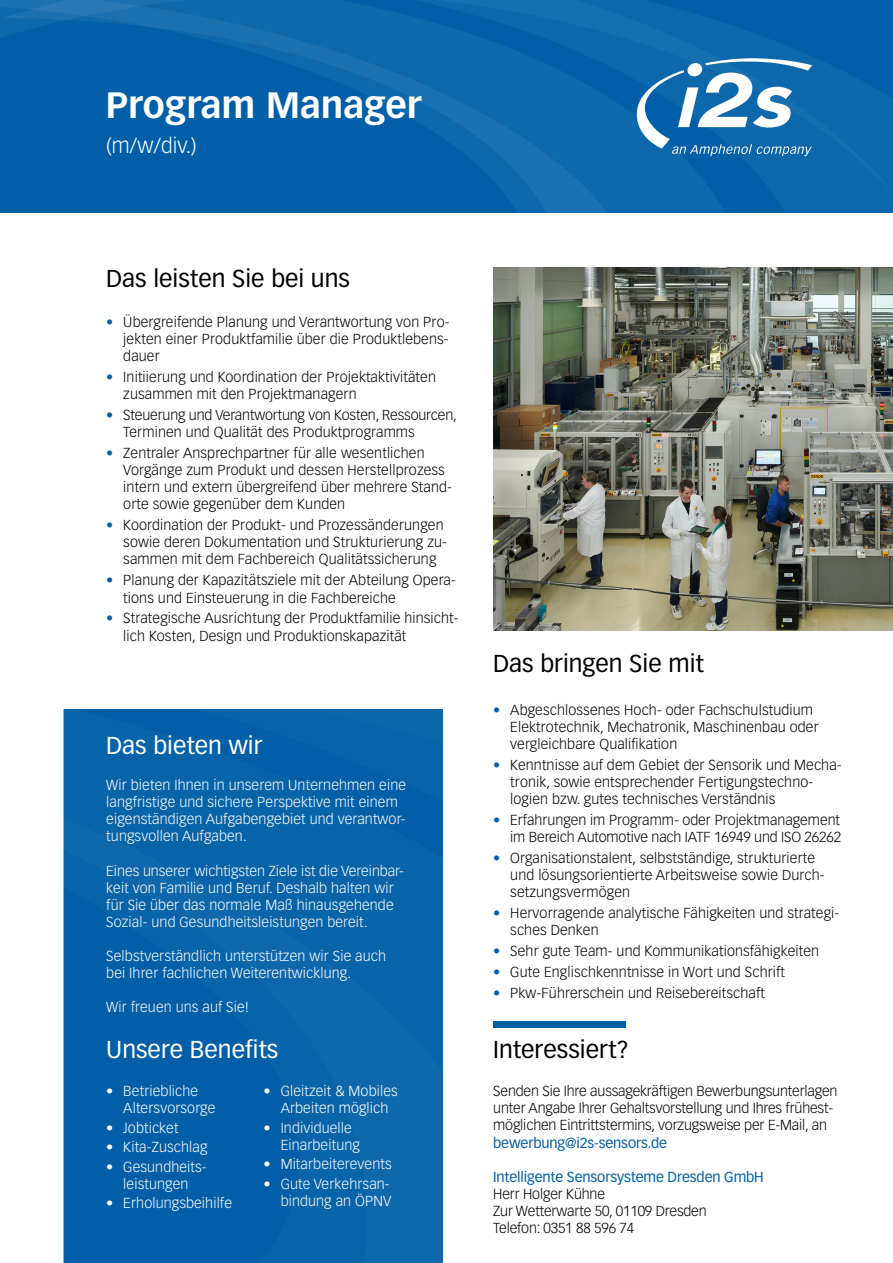
<style>
.page{position:relative;width:893px;height:1263px;background:#fff}
.page>*{position:absolute;margin:0;border:0;box-sizing:border-box;transform-origin:0 0}
.t1{font:700 36px "Vectora LT Pro";color:#fff}
.t2{font:24px "Vectora LT Pro";color:#000}
.t3{font:24px "Vectora LT Pro";color:#fff}
.t4{font:300 21px "Vectora LT Pro";color:#fff}
.t5{font:300 14.25px/17.1px "Vectora LT Pro";letter-spacing:.01em;color:#000}
.t6{font:300 14.25px/17.1px "Vectora LT Pro";letter-spacing:.01em;color:#fff}
.t7{font:300 14.25px/17.1px "Vectora LT Pro";letter-spacing:-.01em;color:#000}
.t8{font:14.25px "Vectora LT Pro";letter-spacing:-.01em;color:#005ea5}
.s1{color:#005ea5}
</style>
<div class="page">
<img style="left:0;top:0;width:893px;height:213px">
<svg style="left:637px;top:58px;width:175px;height:98px"></svg>
<div style="left:64px;top:709px;width:378px;height:554px;background:#0864a9"></div>
<div style="left:493px;top:1021px;width:132px;height:7px;background:#005ea5"></div>
<img style="left:493px;top:268px;width:400px;height:363px">
<h1 class="t1" style="left:106px;top:84px;width:317px">Program Manager</h1>
<h3 class="t4" style="left:106px;top:133px;width:92px">(m/w/div.)</h3>
<h2 class="t2" style="left:106px;top:264px;width:245px">Das leisten Sie bei uns</h2>
<p class="t5" style="left:123px;top:313px;width:328px;text-align:justify;text-indent:-17px"><span class="s1">•</span> Übergreifende Planung und Verantwortung von Pro&shy;jekten einer Produktfamilie über die Produktlebens&shy;dauer</p>
<p class="t5" style="left:123px;top:368px;width:314px;text-indent:-17px"><span class="s1">•</span> Initiierung und Koordination der Projektaktivitäten zusammen mit den Projektmanagern</p>
<p class="t7" style="left:123px;top:406px;width:335px;text-indent:-17px"><span class="s1">•</span> Steuerung und Verantwortung von Kosten, Ressourcen,<br>Terminen und Qualität des Produktprogramms</p>
<p class="t5" style="left:123px;top:444px;width:330px;text-indent:-17px"><span class="s1">•</span> Zentraler Ansprechpartner für alle wesentlichen Vorgänge zum Produkt und dessen Herstellprozess intern und extern übergreifend über mehrere Stand&shy;orte sowie gegenüber dem Kunden</p>
<p class="t5" style="left:123px;top:517px;width:325px;text-indent:-17px"><span class="s1">•</span> Koordination der Produkt- und Prozessänderungen sowie deren Dokumentation und Strukturierung zu&shy;sammen mit dem Fachbereich Qualitätssicherung</p>
<p class="t5" style="left:123px;top:572px;width:334px;text-indent:-17px"><span class="s1">•</span> Planung der Kapazitätsziele mit der Abteilung Opera&shy;tions und Einsteuerung in die Fachbereiche</p>
<p class="t5" style="left:123px;top:610px;width:337px;text-indent:-17px"><span class="s1">•</span> Strategische Ausrichtung der Produktfamilie hinsicht&shy;lich Kosten, Design und Produktionskapazität</p>
<h2 class="t3" style="left:106px;top:731px;width:158px">Das bieten wir</h2>
<p class="t6" style="left:106px;top:776px;width:301px">Wir bieten Ihnen in unserem Unternehmen eine langfristige und sichere Perspektive mit einem eigenständigen Aufgabengebiet und verantwor&shy;tungsvollen Aufgaben.</p>
<p class="t6" style="left:106px;top:862px;width:299px">Eines unserer wichtigsten Ziele ist die Vereinbar&shy;keit von Familie und Beruf. Deshalb halten wir für Sie über das normale Maß hinausgehende Sozial- und Gesundheitsleistungen bereit.</p>
<p class="t6" style="left:106px;top:947px;width:281px">Selbstverständlich unterstützen wir Sie auch bei Ihrer fachlichen Weiterentwicklung.</p>
<p class="t6" style="left:106px;top:999px;width:144px">Wir freuen uns auf Sie!</p>
<h2 class="t3" style="left:106px;top:1035px;width:174px">Unsere Benefits</h2>
<p class="t6" style="left:123px;top:1082px;width:94px;text-indent:-17px">• Betriebliche<br>Altersvorsorge</p>
<p class="t6" style="left:106px;top:1119px;width:74px">• Jobticket</p>
<p class="t6" style="left:106px;top:1139px;width:103px">• Kita-Zuschlag</p>
<p class="t6" style="left:106px;top:1158px;width:102px;text-align:center">• Gesundheits&shy;leistungen</p>
<p class="t6" style="left:106px;top:1195px;width:127px">• Erholungsbeihilfe</p>
<p class="t6" style="left:264px;top:1082px;width:136px;text-align:center">• Gleitzeit &amp; Mobiles<br>Arbeiten möglich</p>
<p class="t6" style="left:281px;top:1119px;width:81px;text-indent:-17px">• Individuelle<br>Einarbeitung</p>
<p class="t6" style="left:264px;top:1156px;width:130px">• Mitarbeiterevents</p>
<p class="t6" style="left:264px;top:1175px;width:129px;text-align:right">• Gute Verkehrsan&shy;bindung an ÖPNV</p>
<h2 class="t2" style="left:493px;top:649px;width:212px">Das bringen Sie mit</h2>
<p class="t5" style="left:510px;top:701px;width:310px;text-indent:-17px"><span class="s1">•</span> Abgeschlossenes Hoch- oder Fachschulstudium<br>Elektrotechnik, Mechatronik, Maschinenbau oder vergleichbare Qualifikation</p>
<p class="t5" style="left:510px;top:756px;width:333px;text-indent:-17px"><span class="s1">•</span> Kenntnisse auf dem Gebiet der Sensorik und Mecha&shy;tronik, sowie entsprechender Fertigungstechno&shy;logien bzw. gutes technisches Verständnis</p>
<p class="t5" style="left:493px;top:811px;width:349px;text-align:right"><span class="s1">•</span> Erfahrungen im Programm- oder Projektmanagement im Bereich Automotive nach IATF 16949 und ISO 26262</p>
<p class="t5" style="left:510px;top:849px;width:316px;text-indent:-17px"><span class="s1">•</span> Organisationstalent, selbstständige, strukturierte und lösungsorientierte Arbeitsweise sowie Durch&shy;setzungsvermögen</p>
<p class="t5" style="left:510px;top:904px;width:330px;text-indent:-17px"><span class="s1">•</span> Hervorragende analytische Fähigkeiten und strategi&shy;sches Denken</p>
<p class="t5" style="left:493px;top:942px;width:327px"><span class="s1">•</span> Sehr gute Team- und Kommunikationsfähigkeiten</p>
<p class="t5" style="left:493px;top:963px;width:293px"><span class="s1">•</span> Gute Englischkenntnisse in Wort und Schrift</p>
<p class="t5" style="left:493px;top:984px;width:273px"><span class="s1">•</span> Pkw-Führerschein und Reisebereitschaft</p>
<h2 class="t2" style="left:493px;top:1035px;width:137px">Interessiert?</h2>
<p class="t7" style="left:493px;top:1082px;width:346px">Senden Sie Ihre aussagekräftigen Bewerbungsunterlagen unter Angabe Ihrer Gehaltsvorstellung und Ihres frühest&shy;möglichen Eintrittstermins, vorzugsweise per E-Mail, an</p>
<p class="t8" style="left:493px;top:1134px;width:175px">bewerbung@i2s-sensors.de</p>
<p class="t8" style="left:493px;top:1168px;width:272px">Intelligente Sensorsysteme Dresden GmbH</p>
<p class="t7" style="left:493px;top:1185px;width:215px">Herr Holger Kühne<br>Zur Wetterwarte 50, 01109 Dresden<br>Telefon: 0351 88 596 74</p>
</div>
